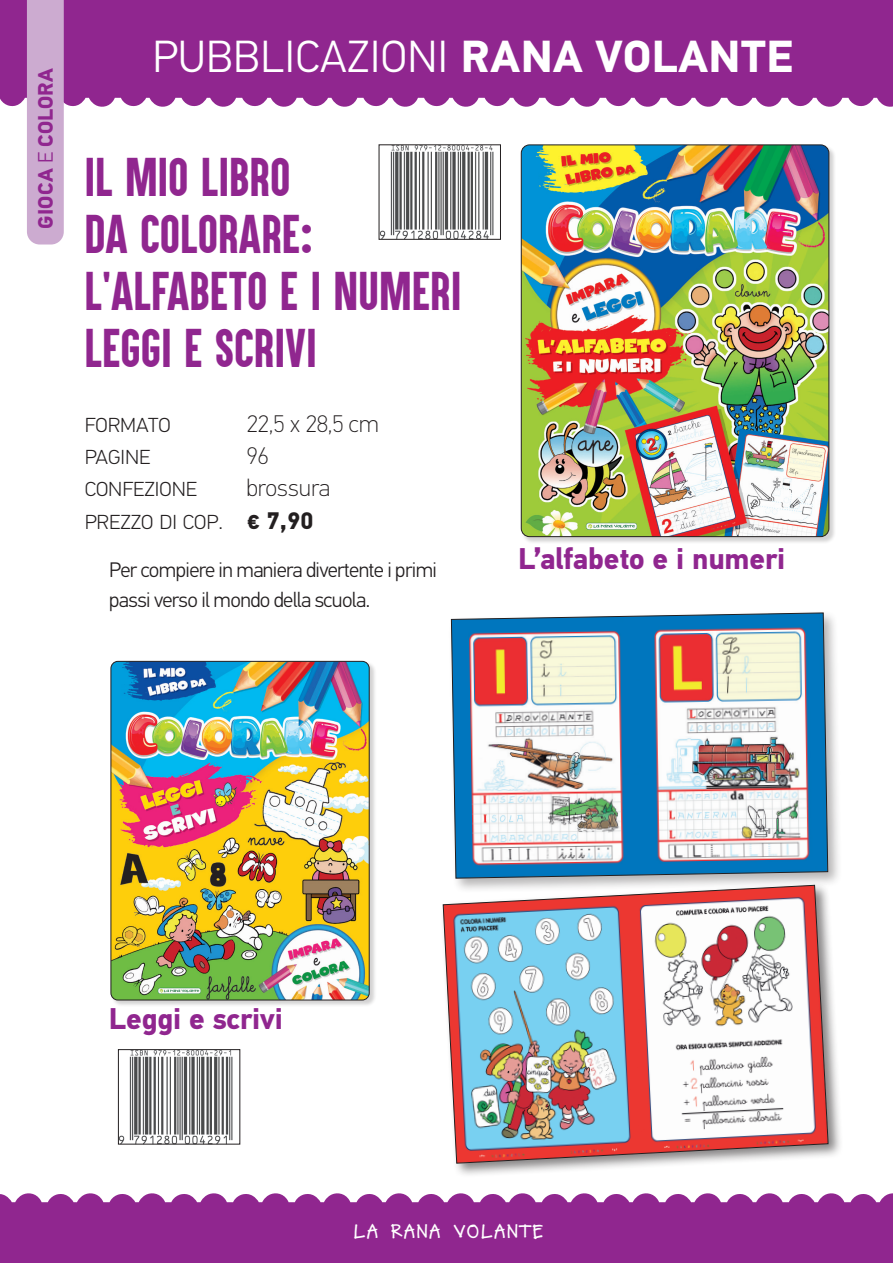
<style>
.page{position:relative;width:893px;height:1263px;background:#fff}
.page>*{position:absolute;margin:0;border:0;box-sizing:border-box;transform-origin:0 0}
.t1{font:45px/57px "Aku&Kamu";letter-spacing:.01em;color:#90268f}
.t2{font:300 45px "PF Din Text Pro";letter-spacing:.01em;color:#fff}
.t3{font:700 30px "PF Din Text Pro";letter-spacing:-.01em;color:#90268f}
.t4{font:100 27px "PF Din Text Pro";color:#231f20}
.t5{font:100 24px "PF Din Text Pro";color:#231f20}
.t6{font:300 21px/30px "PF Din Text Pro";letter-spacing:-.03em;color:#231f20}
.t7{font:700 21px "PF Din Text Pro";letter-spacing:.01em;color:#90268f}
.t8{font:700 18.9px "Soup Bone";letter-spacing:.115em;color:#fff}
.s1{font-weight:300}
.s2{font-weight:700}
.s3{font-weight:700;font-size:24px}
</style>
<div class="page">
<div style="left:0;top:0;width:893px;height:107px;background:#90268f"></div>
<div style="left:27px;top:0;width:37px;height:244px;background:#ccabd0"></div>
<div style="left:521px;top:145px;width:315px;height:399px;background:#231f20;opacity:.2"></div>
<img style="left:521px;top:145px;width:308px;height:392px">
<div style="left:521px;top:145px;width:308px;height:392px;border:1px solid #231f20;border-radius:8px"></div>
<img style="left:381px;top:147px;width:113px;height:91px">
<div style="left:379px;top:145px;width:122px;height:95px;border:1px solid #231f20"></div>
<div style="left:448px;top:610px;width:395px;height:283px;background:#231f20;opacity:.33"></div>
<img style="left:451px;top:612px;width:377px;height:267px">
<div style="left:440px;top:882px;width:403px;height:296px;background:#231f20;opacity:.55"></div>
<svg style="left:443px;top:885px;width:386px;height:279px"></svg>
<div style="left:0;top:1193px;width:893px;height:70px;background:#90268f"></div>
<div style="left:111px;top:661px;width:266px;height:347px;background:#231f20;opacity:.2"></div>
<img style="left:111px;top:661px;width:258px;height:339px">
<div style="left:111px;top:661px;width:259px;height:339px;border:1px solid #231f20;border-radius:7px"></div>
<img style="left:120px;top:1051px;width:113px;height:91px">
<div style="left:118px;top:1049px;width:122px;height:95px;border:1px solid #231f20"></div>
<p class="t7" style="left:33px;top:228px;width:162px;rotate:-90deg">GIOCA <span class="s1">E</span> COLORA</p>
<h1 class="t2" style="left:152px;top:30px;width:642px">PUBBLICAZIONI <span class="s2">RANA VOLANTE</span></h1>
<h1 class="t1" style="left:85px;top:148px;width:378px">IL MIO LIBRO<br>DA COLORARE:<br>L’ALFABETO E I NUMERI<br>LEGGI E SCRIVI</h1>
<p class="t4" style="left:85px;top:407px;width:87px">formato</p>
<p class="t5" style="left:247px;top:410px;width:134px">22,5 x 28,5 cm</p>
<p class="t4" style="left:85px;top:439px;width:67px">pagine</p>
<p class="t5" style="left:246px;top:442px;width:24px">96</p>
<p class="t4" style="left:85px;top:472px;width:114px">confezione</p>
<p class="t5" style="left:247px;top:474px;width:85px">brossura</p>
<p class="t4" style="left:85px;top:504px;width:230px">prezzo di cop. <span class="s3">€ 7,90</span></p>
<p class="t6" style="left:109px;top:555px;width:329px">Per compiere in maniera divertente i primi passi verso il mondo della scuola.</p>
<h2 class="t3" style="left:518px;top:540px;width:269px">L’alfabeto e i numeri</h2>
<h2 class="t3" style="left:109px;top:1001px;width:176px">Leggi e scrivi</h2>
<p class="t8" style="left:354px;top:1221px;width:191px">LA RANA VOLANTE</p>
</div>
